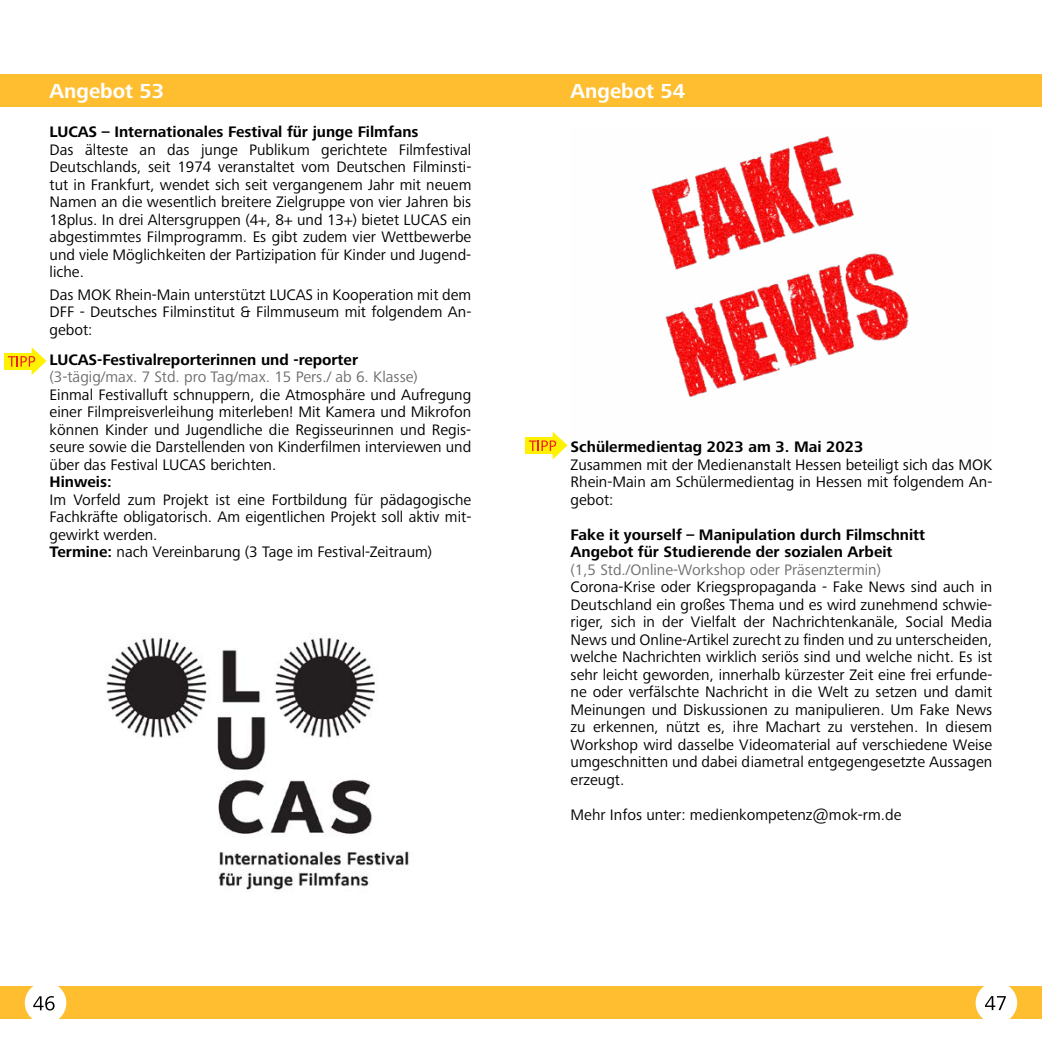
<style>
.page{position:relative;width:1042px;height:1042px;background:#fff}
.page>*{position:absolute;margin:0;border:0;box-sizing:border-box;transform-origin:0 0}
.t1{font:700 21px "Frutiger Next Pro";color:#fff}
.t2{font:15.75px/17.5px "Frutiger Next Pro";color:#000;text-align:justify}
.t3{font:700 15.75px/17.5px "Frutiger Next Pro";color:#000}
.t4{font:15.75px "Frutiger Next Pro";color:#6d6e71}
.s1{font-weight:700}
</style>
<div class="page">
<div style="left:521px;top:74px;width:521px;height:33px;background:#febe30"></div>
<div style="left:0;top:74px;width:521px;height:33px;background:#febe30"></div>
<div style="left:0;top:986px;width:1042px;height:33px;background:#febe30"></div>
<div style="left:25px;top:982px;width:41px;height:41px;background:#fff;border-radius:50%"></div>
<div style="left:975px;top:982px;width:42px;height:41px;background:#fff;border-radius:50%"></div>
<svg style="left:33px;top:996px;width:22px;height:14px"></svg>
<svg style="left:985px;top:996px;width:21px;height:14px"></svg>
<div style="left:525px;top:437px;width:27px;height:17px;background:#fff200"></div>
<svg style="left:529px;top:431px;width:38px;height:28px"></svg>
<div style="left:5px;top:353px;width:27px;height:17px;background:#fff200"></div>
<svg style="left:8px;top:347px;width:39px;height:28px"></svg>
<img style="left:651px;top:136px;width:258px;height:261px">
<img style="left:105px;top:633px;width:304px;height:257px">
<h1 class="t1" style="left:50px;top:79px;width:116px">Angebot 53</h1>
<h1 class="t1" style="left:570px;top:79px;width:116px">Angebot 54</h1>
<p class="t3" style="left:50px;top:123px;width:370px">LUCAS – Internationales Festival für junge Filmfans</p>
<p class="t2" style="left:50px;top:141px;width:423px">Das ä lteste an das junge Publikum gerichtete Filmfestival Deutschlands, seit 1974 veranstaltet vom Deutschen Filminsti&shy;tut in Frankfurt, wendet sich seit vergangenem Jahr mit neuem Namen an die wesentlich breitere Zielgruppe von vier Jahren bis 18plus. In drei Altersgruppen (4+, 8+ und 13+) bietet LUCAS ein abgestimmtes Filmprogramm. Es gibt zudem vier Wettbewerbe und viele Möglichkeiten der Partizipation für Kinder und Jugend&shy;liche.</p>
<p class="t2" style="left:50px;top:286px;width:423px">Das MOK Rhein-Main unterstützt LUCAS in Kooperation mit dem DFF - Deutsches Filminstitut &amp; Filmmuseum mit folgendem An&shy;gebot:</p>
<p class="t3" style="left:50px;top:351px;width:310px">LUCAS-Festivalreporterinnen und -reporter</p>
<p class="t4" style="left:50px;top:368px;width:370px">(3-tägig/max. 7 Std. pro Tag/max. 15 Pers./ ab 6. Klasse)</p>
<p class="t2" style="left:50px;top:386px;width:423px">Einmal Festivalluft schnuppern, die Atmosphäre und Aufregung einer Filmpreisverleihung miterleben! Mit Kamera und Mikrofon können Kinder und Jugendliche die Regisseurinnen und Regis&shy;seure sowie die Darstellenden von Kinderfilmen interviewen und über das Festival LUCAS berichten.</p>
<p class="t3" style="left:50px;top:473px;width:64px">Hinweis:</p>
<p class="t2" style="left:50px;top:491px;width:423px;text-align:left">Im Vorfeld zum Projekt ist eine Fortbildung für pädagogische Fachkräfte obligatorisch. Am eigentlichen Projekt soll aktiv mit&shy;gewirkt werden.<br><span class="s1">Termine:</span> nach Vereinbarung (3 Tage im Festival-Zeitraum)</p>
<p class="t3" style="left:570px;top:438px;width:294px">Schülermedientag 2023 am 3. Mai 2023</p>
<p class="t2" style="left:570px;top:456px;width:423px">Zusammen mit der Medienanstalt Hessen beteiligt sich das MOK Rhein-Main am Schülermedientag in Hessen mit folgendem An&shy;gebot:</p>
<p class="t3" style="left:570px;top:526px;width:356px">Fake it yourself – Manipulation durch Filmschnitt<br>Angebot für Studierende der sozialen Arbeit</p>
<p class="t4" style="left:570px;top:560px;width:312px">(1,5 Std./Online-Workshop oder Präsenztermin)</p>
<p class="t2" style="left:570px;top:578px;width:423px">Corona-Krise oder Kriegspropaganda - Fake News sind auch in Deutschland ein großes Thema und es wird zunehmend schwie&shy;riger, sich in der Vielfalt der Nachrichtenkanäle, Social Media News und Online-Artikel zurecht zu finden und zu unterscheiden, welche Nachrichten wirklich seriös sind und welche nicht. Es ist sehr leicht geworden, innerhalb kürzester Zeit eine frei erfunde&shy;ne oder verfälschte Nachricht in die Welt zu setzen und damit Meinungen und Diskussionen zu manipulieren. Um Fake News zu erkennen, nützt es, ihre Machart zu verstehen. In diesem Workshop wird dasselbe Videomaterial auf verschiedene Weise umgeschnitten und dabei diametral entgegengesetzte Aussagen erzeugt.</p>
<p class="t2" style="left:570px;top:806px;width:332px">Mehr Infos unter: medienkompetenz@mok-rm.de</p>
</div>
